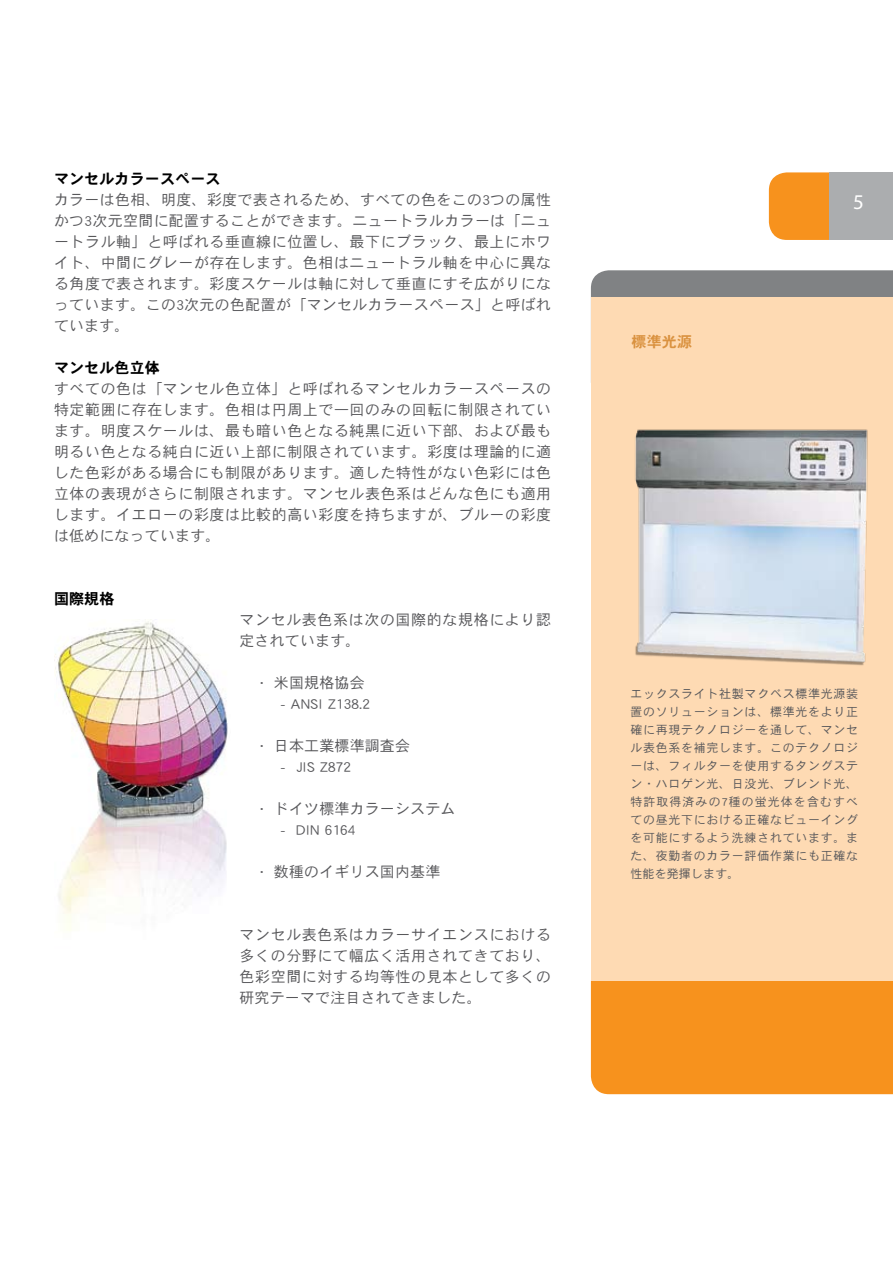
<style>
.page{position:relative;width:893px;height:1263px;background:#fff}
.page>*{position:absolute;margin:0;border:0;box-sizing:border-box;transform-origin:0 0}
.t1{font:15px/21px "DFHS Gothic Std W3";letter-spacing:.02em;color:#58585b;text-align:justify}
.t2{font:15px/21px "DFHS Gothic Std W3";letter-spacing:.04em;color:#58585b}
.t3{font:15px "DFHS Gothic Std W7";letter-spacing:.01em;color:#000}
.t4{font:15px "DFHS Gothic Std W7";color:#da9240}
.t5{font:12px/18px "DFHS Gothic Std W3";letter-spacing:.055em;color:#58585b;text-align:justify}
</style>
<div class="page">
<svg style="left:591px;top:270px;width:302px;height:28px;background:#878788"></svg>
<div style="left:591px;top:981px;width:302px;height:113px;background:#f7921d"></div>
<div style="left:591px;top:298px;width:302px;height:683px;background:#fedab3"></div>
<img style="left:54px;top:621px;width:174px;height:310px">
<img style="left:635px;top:429px;width:233px;height:237px">
<svg style="left:769px;top:172px;width:124px;height:68px;background:#cfa26c"></svg>
<p class="t3" style="left:54px;top:170px;width:168px">マンセルカラースペース</p>
<p class="t1" style="left:54px;top:189px;width:499px">カラーは色相、明度、彩度で表されるため、すべての色をこの3つの属性かつ3次元空間に配置することができます。ニュートラルカラーは「ニュートラル軸」と呼ばれる垂直線に位置し、最下にブラック、最上にホワイト、中間にグレーが存在します。色相はニュートラル軸を中心に異なる角度で表されます。彩度スケールは軸に対して垂直にすそ広がりになっています。この3次元の色配置が「マンセルカラースペース」と呼ばれています。</p>
<p class="t3" style="left:54px;top:359px;width:107px">マンセル色立体</p>
<p class="t1" style="left:54px;top:378px;width:499px">すべての色は「マンセル色立体」と呼ばれるマンセルカラースペースの特定範囲に存在します。色相は円周上で一回のみの回転に制限されています。明度スケールは、最も暗い色となる純黒に近い下部、および最も明るい色となる純白に近い上部に制限されています。彩度は理論的に適した色彩がある場合にも制限があります。適した特性がない色彩には色立体の表現がさらに制限されます。マンセル表色系はどんな色にも適用します。イエローの彩度は比較的高い彩度を持ちますが、ブルーの彩度は低めになっています。</p>
<p class="t3" style="left:54px;top:590px;width:62px">国際規格</p>
<p class="t2" style="left:239px;top:609px;width:313px">マンセル表色系は次の国際的な規格により認定されています。</p>
<p class="t1" style="left:260px;top:672px;width:106px">• 米国規格協会</p>
<p class="t1" style="left:281px;top:693px;width:91px">- ANSI Z138.2</p>
<p class="t1" style="left:260px;top:735px;width:152px">• 日本工業標準調査会</p>
<p class="t1" style="left:281px;top:756px;width:72px">- JIS Z872</p>
<p class="t1" style="left:260px;top:798px;width:197px">• ドイツ標準カラーシステム</p>
<p class="t1" style="left:281px;top:819px;width:76px">- DIN 6164</p>
<p class="t1" style="left:260px;top:861px;width:182px">• 数種のイギリス国内基準</p>
<p class="t1" style="left:239px;top:924px;width:313px">マンセル表色系はカラーサイエンスにおける多くの分野にて幅広く活用されてきており、色彩空間に対する均等性の見本として多くの研究テーマで注目されてきました。</p>
<p class="t4" style="left:632px;top:334px;width:62px">標準光源</p>
<p class="t5" style="left:630px;top:684px;width:229px">エックスライト社製マクベス標準光源装置のソリューションは、標準光をより正確に再現テクノロジーを通して、マンセル表色系を補完します。このテクノロジーは、フィルターを使用するタングステン・ハロゲン光、日没光、ブレンド光、特許取得済みの7種の蛍光体を含むすべての昼光下における正確なビューイングを可能にするよう洗練されています。また、夜勤者のカラー評価作業にも正確な性能を発揮します。</p>
</div>
